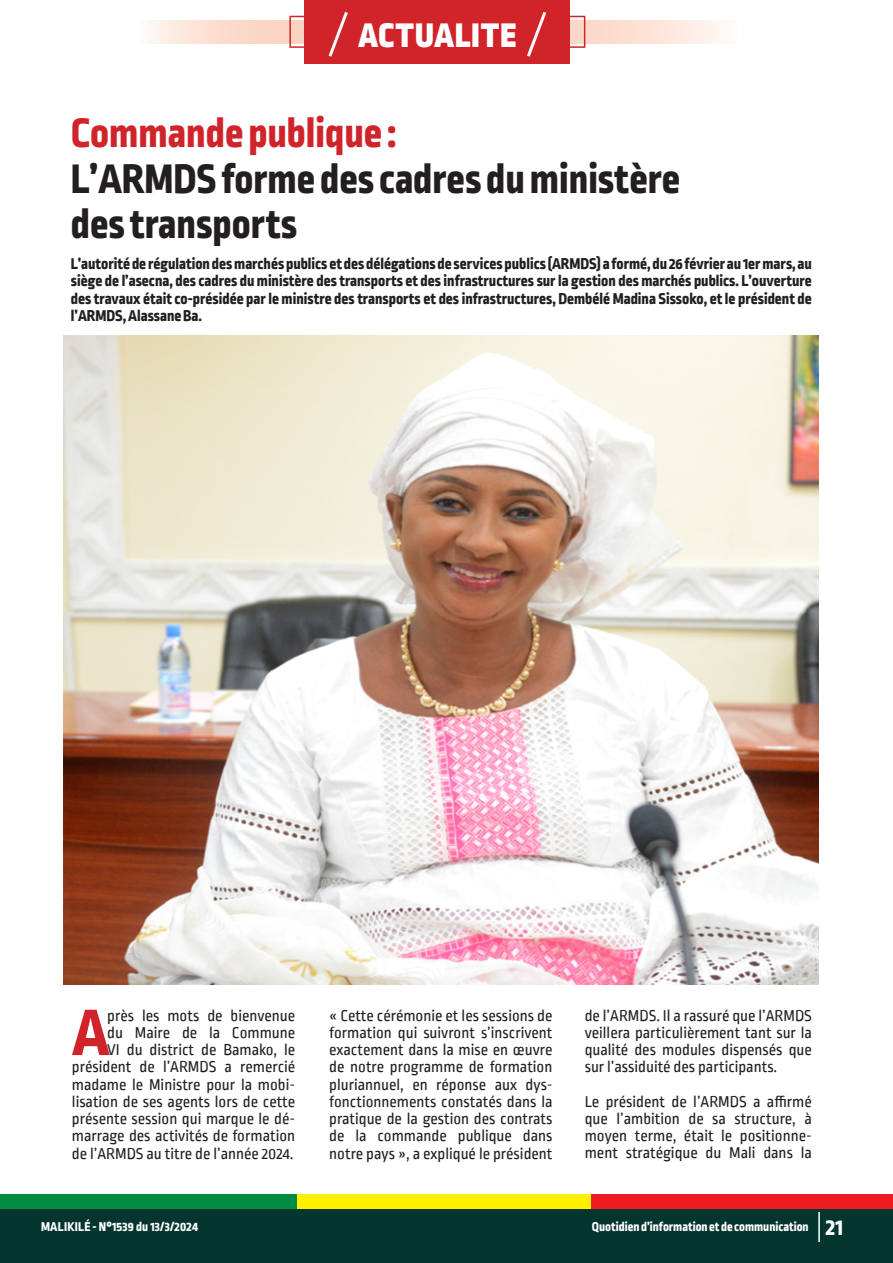
<style>
.page{position:relative;width:893px;height:1263px;background:#fff}
.page>*{position:absolute;margin:0;border:0;box-sizing:border-box;transform-origin:0 0}
.t1{font:800 69.15px "Ropa Sans Pro";color:#d1232a}
.t2{font:800 43.5px "Ropa Sans Pro";color:#231f20}
.t3{font:800 43.5px "Ropa Sans Pro";color:#d1232a}
.t4{font:900 36px "Ropa Sans Pro";letter-spacing:.03em;color:#fff}
.t5{font:16.5px/17.2px "Ropa Sans PTT";color:#231f20;text-align:justify}
.t6{font:800 16.5px/17.2px "Ropa Sans Pro";color:#231f20;text-align:justify}
.t7{font:800 13.5px "Ropa Sans Pro";color:#fff}
.t8{font:800 13.5px "Ropa Sans Pro";letter-spacing:.02em;color:#fff}
.s1{font-size:24px}
</style>
<div class="page">
<div style="left:0;top:1195px;width:297px;height:17px;background:#008b43"></div>
<div style="left:297px;top:1195px;width:297px;height:17px;background:#fff101"></div>
<div style="left:592px;top:1195px;width:301px;height:17px;background:#ee1d23"></div>
<div style="left:0;top:1209px;width:893px;height:54px;background:#05352f"></div>
<hr style="left:818px;top:1212px;width:2px;height:30px;background:#fff">
<svg style="left:149px;top:21px;width:573px;height:23px;background:#fce0d4"></svg>
<div style="left:289px;top:16px;width:296px;height:32px;border:2px solid #d1232a"></div>
<div style="left:305px;top:0;width:265px;height:64px;background:#d1232a"></div>
<svg style="left:328px;top:11px;width:20px;height:46px"></svg>
<svg style="left:527px;top:11px;width:20px;height:46px"></svg>
<img style="left:64px;top:336px;width:754px;height:648px">
<p class="t4" style="left:358px;top:13px;width:159px">ACTUALITE</p>
<p class="t3" style="left:71px;top:108px;width:327px">Commande publique :</p>
<p class="t2" style="left:71px;top:153px;width:611px">L’ARMDS forme des cadres du ministère</p>
<p class="t2" style="left:71px;top:198px;width:228px">des transports</p>
<p class="t6" style="left:71px;top:256px;width:742px">L’autorité de régulation des marchés publics et des délégations de services publics (ARMDS) a formé, du 26 février au 1er mars, au siège de l’asecna, des cadres du ministère des transports et des infrastructures sur la gestion des marchés publics. L’ouverture des travaux était co-présidée par le ministre des transports et des infrastructures, Dembélé Madina Sissoko, et le président de l’ARMDS, Alassane Ba.</p>
<p class="t5" style="left:72px;top:1007px;width:225px;text-align:right">près les mots de bienvenue<br>du Maire de la Commune<br>VI du district de Bamako, le président de l’ARMDS a remercié madame le Ministre pour la mobi&shy;lisation de ses agents lors de cette présente session qui marque le dé&shy;marrage des activités de formation de l’ARMDS au titre de l’année 2024.</p>
<p class="t5" style="left:329px;top:1007px;width:225px">« Cette cérémonie et les sessions de formation qui suivront s’inscrivent exactement dans la mise en œuvre de notre programme de formation pluriannuel, en réponse aux dys&shy;fonctionnements constatés dans la pratique de la gestion des contrats de la commande publique dans notre pays », a expliqué le président</p>
<p class="t5" style="left:585px;top:1007px;width:229px">de l’ARMDS. Il a rassuré que l’ARMDS veillera particulièrement tant sur la qualité des modules dispensés que sur l’assiduité des participants.</p>
<p class="t1" style="left:72px;top:992px;width:39px">A</p>
<p class="t5" style="left:585px;top:1093px;width:229px">Le président de l’ARMDS a affirmé que l’ambition de sa structure, à moyen terme, était le positionne&shy;ment stratégique du Mali dans la</p>
<p class="t8" style="left:41px;top:1219px;width:159px">MALIKILÉ - N°1539 du 13/3/2024</p>
<p class="t7" style="left:592px;top:1219px;width:253px">Quotidien d’information et de communication <span class="s1">21</span></p>
</div>
